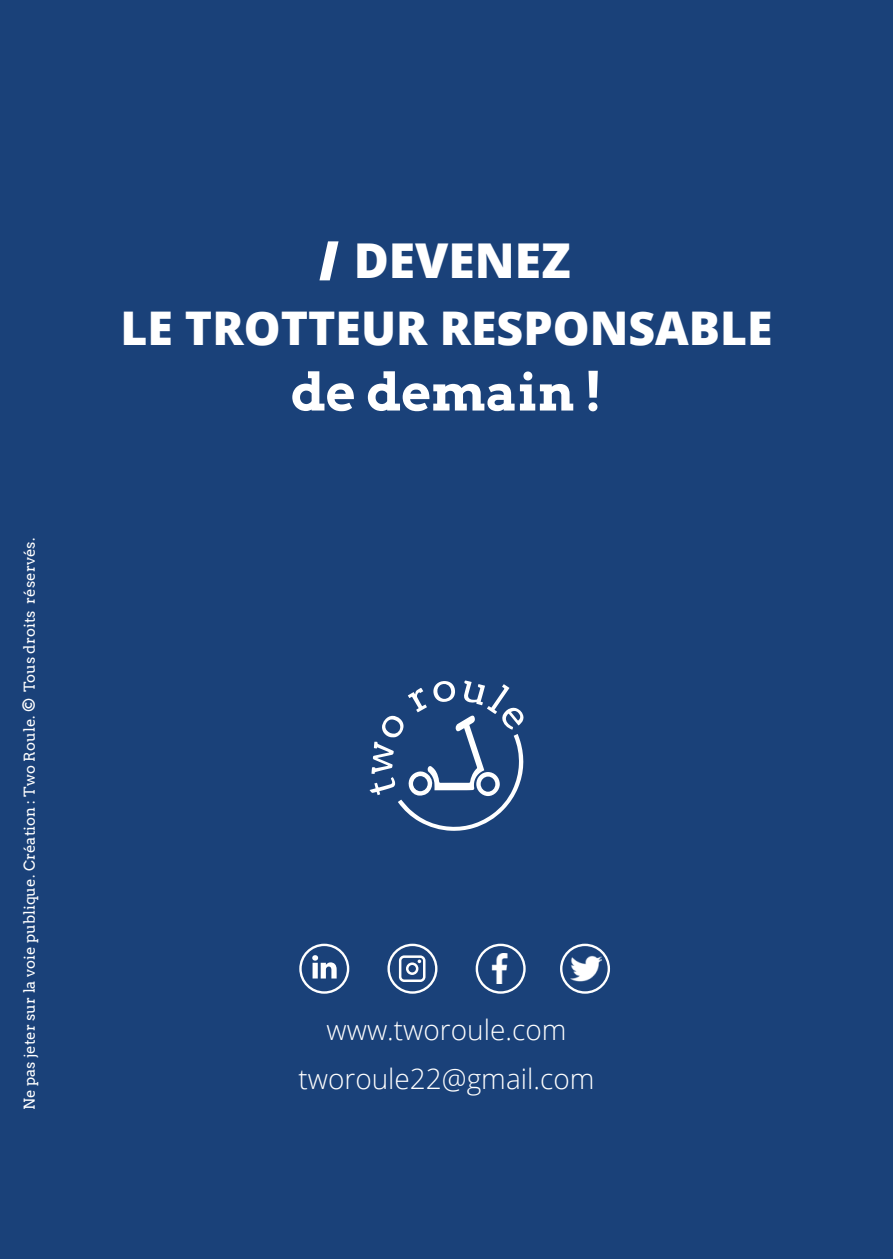
<style>
.page{position:relative;width:893px;height:1259px;background:#1a4179}
.page>*{position:absolute;margin:0;border:0;box-sizing:border-box;transform-origin:0 0}
.t1{font:700 51.6px "Arvo";color:#fff}
.t2{font:800 48px "Open Sans";color:#fff}
.t3{font:800 46.5px "Open Sans";color:#fff}
.t4{font:300 27.9px "Open Sans";color:#fff}
.t5{font:15px "Arvo";color:#fff}
</style>
<div class="page">
<div style="left:476px;top:943px;width:50px;height:50px;border:2px solid #fff;border-radius:50%"></div>
<div style="left:299px;top:943px;width:50px;height:50px;border:2px solid #fff;border-radius:50%"></div>
<svg style="left:312px;top:955px;width:25px;height:23px"></svg>
<div style="left:387px;top:943px;width:50px;height:50px;border:2px solid #fff;border-radius:50%"></div>
<svg style="left:398px;top:955px;width:28px;height:27px"></svg>
<svg style="left:319px;top:241px;width:20px;height:40px"></svg>
<svg style="left:369px;top:680px;width:155px;height:151px"></svg>
<img style="left:491px;top:954px;width:17px;height:29px">
<img style="left:571px;top:955px;width:30px;height:27px">
<div style="left:560px;top:943px;width:50px;height:50px;border:2px solid #fff;border-radius:50%"></div>
<p class="t5" style="left:20px;top:1110px;width:573px;rotate:-90deg">Ne pas jeter sur la voie publique. Création : Two Roule. © Tous droits réservés.</p>
<p class="t2" style="left:354px;top:224px;width:218px">DEVENEZ</p>
<p class="t3" style="left:120px;top:293px;width:654px">LE TROTTEUR RESPONSABLE</p>
<p class="t1" style="left:290px;top:359px;width:314px">de demain !</p>
<p class="t4" style="left:327px;top:1010px;width:241px">www.tworoule.com</p>
<p class="t4" style="left:298px;top:1060px;width:298px">tworoule22@gmail.com</p>
</div>
